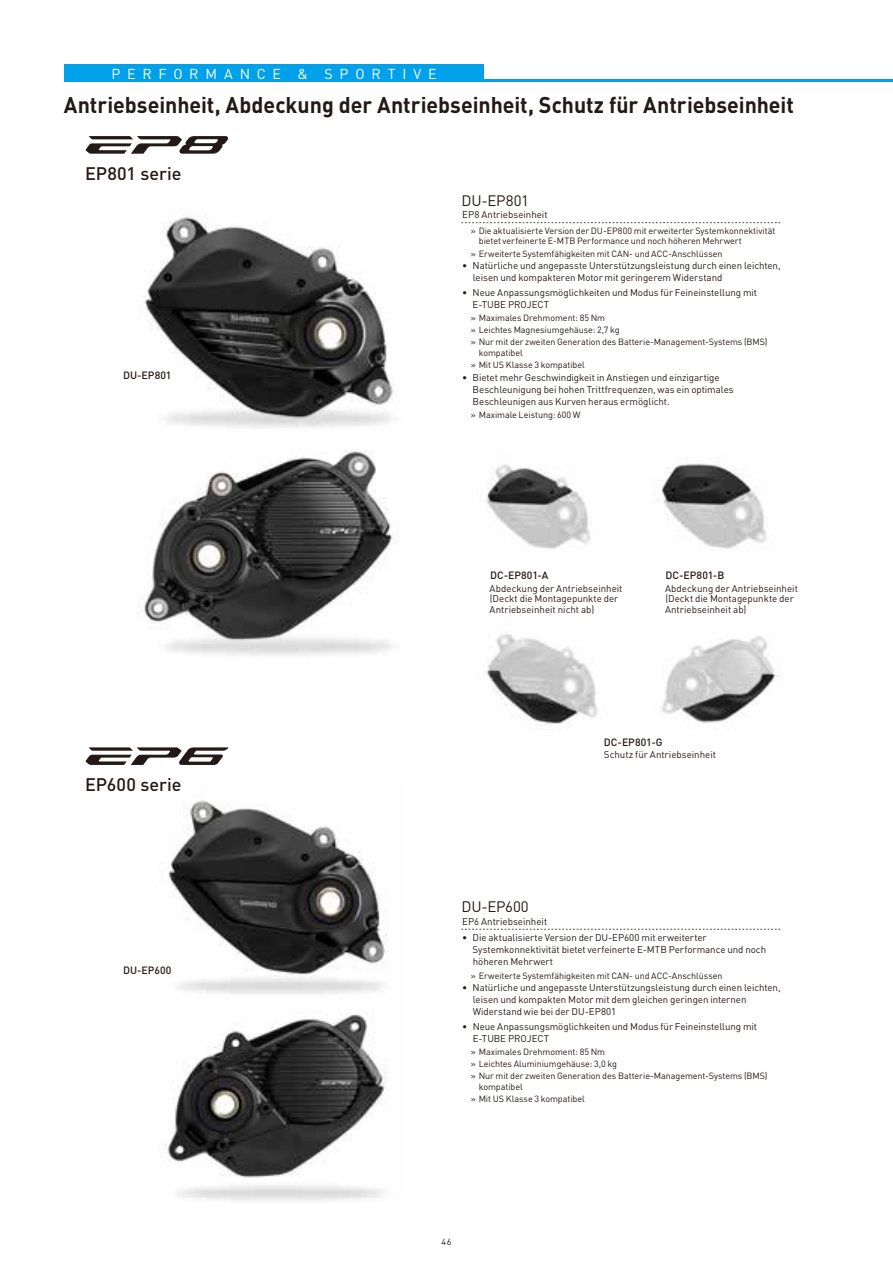
<style>
.page{position:relative;width:893px;height:1263px;background:#fff}
.page>*{position:absolute;margin:0;border:0;box-sizing:border-box;transform-origin:0 0}
.t1{font:700 22.5px "DIN Pro";color:#231916;scale:.95 1}
.t2{font:500 18px "DIN Pro";color:#231916}
.t3{font:15px "DIN Pro";letter-spacing:-.02em;color:#231916}
.t4{font:14.25px "DIN Pro";letter-spacing:.47em;color:#fff}
.t5{font:500 10.5px "DIN Pro";color:#231916}
.t6{font:9.75px/12px "DIN Pro";letter-spacing:-.005em;color:#231916}
.t7{font:9px/12.1px "DIN Pro";letter-spacing:-.01em;color:#231916}
</style>
<div class="page">
<div style="left:64px;top:64px;width:420px;height:18px;background:#00a1e9"></div>
<hr style="left:64px;top:80px;width:829px;height:2px;background:#00a1e9">
<img style="left:138px;top:451px;width:260px;height:163px">
<img style="left:142px;top:584px;width:256px;height:72px">
<svg style="left:86px;top:136px;width:142px;height:18px"></svg>
<img style="left:486px;top:464px;width:105px;height:85px">
<img style="left:654px;top:458px;width:113px;height:91px">
<img style="left:485px;top:634px;width:113px;height:92px">
<img style="left:661px;top:636px;width:118px;height:87px">
<img style="left:172px;top:1014px;width:215px;height:123px">
<img style="left:161px;top:1137px;width:224px;height:64px">
<img style="left:161px;top:800px;width:227px;height:130px">
<img style="left:178px;top:930px;width:210px;height:64px">
<img style="left:142px;top:215px;width:245px;height:142px">
<img style="left:166px;top:357px;width:233px;height:71px">
<svg style="left:461px;top:222px;width:319px;height:1px"></svg>
<svg style="left:461px;top:929px;width:319px;height:1px"></svg>
<svg style="left:86px;top:747px;width:143px;height:18px"></svg>
<h3 class="t4" style="left:111px;top:64px;width:327px">PERFORMANCE &amp; SPORTIVE</h3>
<h1 class="t1" style="left:64px;top:89px;width:770px">Antriebseinheit, Abdeckung der Antriebseinheit, Schutz für Antriebseinheit</h1>
<h2 class="t2" style="left:85px;top:159px;width:98px">EP801 serie</h2>
<p class="t5" style="left:123px;top:367px;width:50px">DU-EP801</p>
<h2 class="t2" style="left:85px;top:770px;width:98px">EP600 serie</h2>
<p class="t5" style="left:123px;top:961px;width:50px">DU-EP600</p>
<h3 class="t3" style="left:462px;top:190px;width:69px">DU-EP801</h3>
<p class="t6" style="left:462px;top:209px;width:87px">EP8 Antriebseinheit</p>
<p class="t7" style="left:479px;top:225px;width:298px;line-height:10.5px;text-indent:-8px">» Die aktualisierte Version der DU-EP800 mit erweiterter Systemkonnektivität bietet verfeinerte E-MTB Performance und noch höheren Mehrwert</p>
<p class="t7" style="left:471px;top:247px;width:253px">» Erweiterte Systemfähigkeiten mit CAN- und ACC-Anschlüssen</p>
<p class="t6" style="left:473px;top:259px;width:309px;text-indent:-11px">• Natürliche und angepasste Unterstützungsleistung durch einen leichten, leisen und kompakteren Motor mit geringerem Widerstand</p>
<p class="t6" style="left:473px;top:286px;width:286px;text-indent:-11px">• Neue Anpassungsmöglichkeiten und Modus für Feineinstellung mit<br>E-TUBE PROJECT</p>
<p class="t7" style="left:471px;top:311px;width:298px">» Maximales Drehmoment: 85 Nm<br>» Leichtes Magnesiumgehäuse: 2,7 kg<br>» Nur mit der zweiten Generation des Batterie-Management-Systems (BMS)</p>
<p class="t7" style="left:471px;top:346px;width:115px;text-indent:8px">kompatibel<br>» Mit US Klasse 3 kompatibel</p>
<p class="t6" style="left:473px;top:371px;width:263px;text-indent:-11px">• Bietet mehr Geschwindigkeit in Anstiegen und einzigartige<br>Beschleunigung bei hohen Trittfrequenzen, was ein optimales<br>Beschleunigen aus Kurven heraus ermöglicht.</p>
<p class="t7" style="left:471px;top:409px;width:111px">» Maximale Leistung: 600 W</p>
<p class="t5" style="left:490px;top:566px;width:60px">DC-EP801-A</p>
<p class="t6" style="left:490px;top:582px;width:134px;line-height:10.5px">Abdeckung der Antriebseinheit (Deckt die Montagepunkte der<br>Antriebseinheit nicht ab)</p>
<p class="t5" style="left:665px;top:566px;width:60px">DC-EP801-B</p>
<p class="t6" style="left:665px;top:582px;width:134px;line-height:10.5px">Abdeckung der Antriebseinheit (Deckt die Montagepunkte der<br>Antriebseinheit ab)</p>
<p class="t5" style="left:604px;top:733px;width:60px">DC-EP801-G</p>
<p class="t6" style="left:604px;top:748px;width:114px">Schutz für Antriebseinheit</p>
<h3 class="t3" style="left:462px;top:897px;width:69px">DU-EP600</h3>
<p class="t6" style="left:462px;top:915px;width:87px">EP6 Antriebseinheit</p>
<p class="t6" style="left:473px;top:931px;width:295px;text-indent:-11px">• Die aktualisierte Version der DU-EP600 mit erweiterter<br>Systemkonnektivität bietet verfeinerte E-MTB Performance und noch höheren Mehrwert</p>
<p class="t7" style="left:471px;top:969px;width:253px">» Erweiterte Systemfähigkeiten mit CAN- und ACC-Anschlüssen</p>
<p class="t6" style="left:473px;top:981px;width:309px;text-indent:-11px">• Natürliche und angepasste Unterstützungsleistung durch einen leichten, leisen und kompakten Motor mit dem gleichen geringen internen<br>Widerstand wie bei der DU-EP801</p>
<p class="t6" style="left:473px;top:1020px;width:286px;text-indent:-11px">• Neue Anpassungsmöglichkeiten und Modus für Feineinstellung mit<br>E-TUBE PROJECT</p>
<p class="t7" style="left:471px;top:1045px;width:298px">» Maximales Drehmoment: 85 Nm<br>» Leichtes Aluminiumgehäuse: 3,0 kg<br>» Nur mit der zweiten Generation des Batterie-Management-Systems (BMS)</p>
<p class="t7" style="left:471px;top:1080px;width:115px;text-indent:8px">kompatibel<br>» Mit US Klasse 3 kompatibel</p>
<p class="t7" style="left:442px;top:1235px;width:11px">46</p>
</div>
